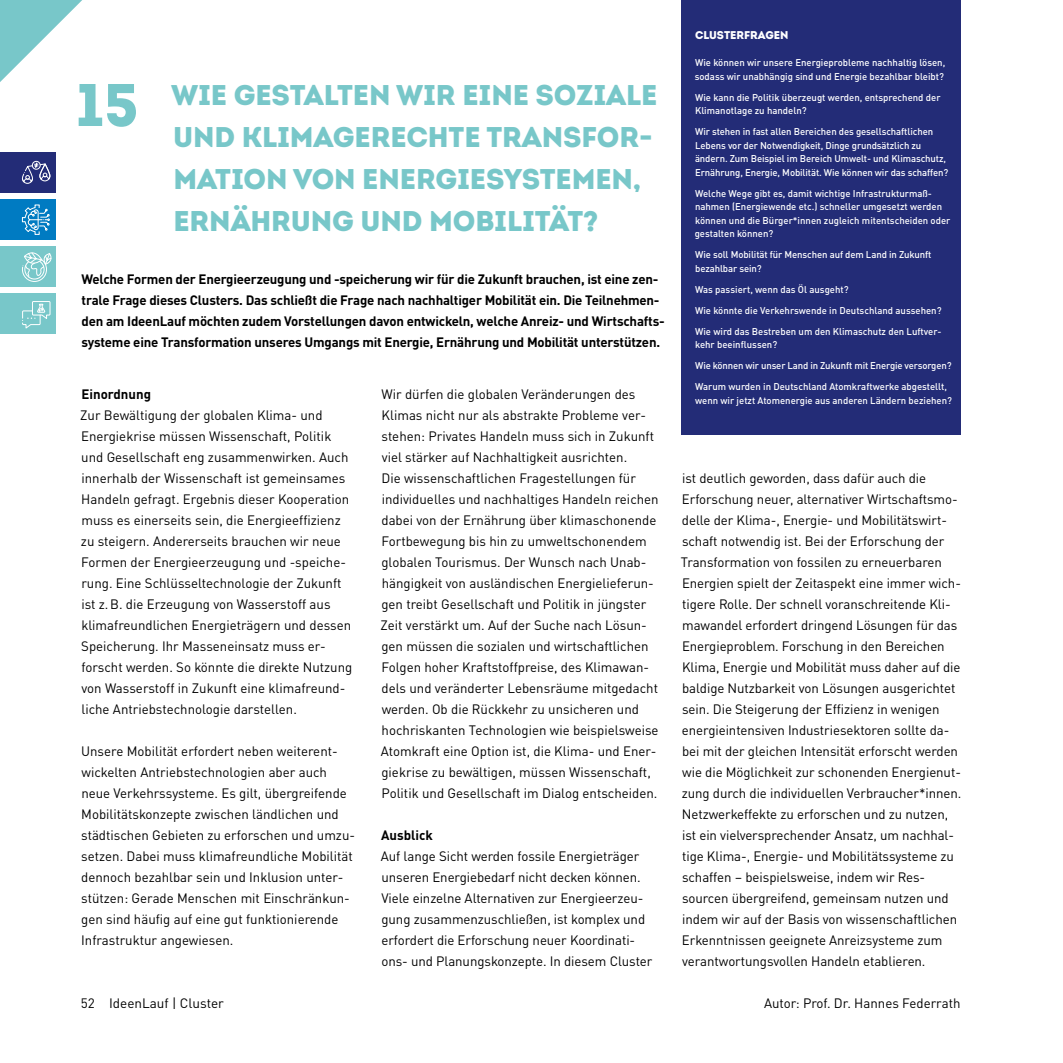
<style>
.page{position:relative;width:1063px;height:1063px;background:#fff}
.page>*{position:absolute;margin:0;border:0;box-sizing:border-box;transform-origin:0 0}
.t1{font:60px "Intro Black Alt";color:#78c7c9}
.t2{font:28.5px/42px "Intro Black Alt";letter-spacing:-.005em;color:#78c7c9}
.t3{font:13.5px/21px "DIN Pro";color:#000}
.t4{font:700 13.5px/21px "DIN Pro";letter-spacing:-.015em;color:#000}
.t5{font:11.25px "Intro Black Alt";color:#fff}
.t6{font:500 9.75px/13.5px "DIN Pro";color:#fff}
</style>
<div class="page">
<div style="left:682px;top:0;width:279px;height:434px;background:#232c77"></div>
<svg style="left:0;top:0;width:82px;height:82px"></svg>
<div style="left:0;top:152px;width:56px;height:41px;background:#232c77"></div>
<div style="left:32px;top:161px;width:9px;height:9px;border:1px solid #fff;border-radius:50%"></div>
<svg style="left:22px;top:162px;width:29px;height:22px"></svg>
<div style="left:0;top:199px;width:56px;height:41px;background:#007bc2"></div>
<svg style="left:22px;top:204px;width:28px;height:31px"></svg>
<div style="left:0;top:246px;width:56px;height:41px;background:#78c7c9"></div>
<svg style="left:22px;top:252px;width:30px;height:30px"></svg>
<div style="left:0;top:293px;width:56px;height:41px;background:#78c7c9"></div>
<svg style="left:22px;top:301px;width:29px;height:28px"></svg>
<h3 class="t1" style="left:76px;top:65px;width:65px">15</h3>
<h3 class="t2" style="left:171px;top:74px;width:488px">WIE GESTALTEN WIR EINE SOZIALE<br>UND KLIMAGERECHTE TRANSFOR-<br>MATION VON ENERGIESYSTEMEN,<br>ERNÄHRUNG UND MOBILITÄT?</h3>
<p class="t4" style="left:81px;top:267px;width:585px">Welche Formen der Energieerzeugung und -speicherung wir für die Zukunft brauchen, ist eine zen&shy;trale Frage dieses Clusters. Das schließt die Frage nach nachhaltiger Mobilität ein. Die Teilnehmen&shy;den am IdeenLauf möchten zudem Vorstellungen davon entwickeln, welche Anreiz- und Wirtschafts&shy;systeme eine Transformation unseres Umgangs mit Energie, Ernährung und Mobilität unterstützen.</p>
<h4 class="t4" style="left:81px;top:383px;width:71px">Einordnung</h4>
<p class="t3" style="left:80px;top:404px;width:274px">Zur Bewältigung der globalen Klima- und Energiekrise müssen Wissenschaft, Politik und Gesellschaft eng zusammenwirken. Auch innerhalb der Wissenschaft ist gemeinsames Handeln gefragt. Ergebnis dieser Kooperation muss es einerseits sein, die Energieeffizienz zu steigern. Andererseits brauchen wir neue Formen der Energieerzeugung und -speiche&shy;rung. Eine Schlüsseltechnologie der Zukunft ist z.B. die Erzeugung von Wasserstoff aus klimafreundlichen Energieträgern und dessen Speicherung. Ihr Masseneinsatz muss er&shy;forscht werden. So könnte die direkte Nutzung von Wasserstoff in Zukunft eine klimafreund&shy;liche Antriebstechnologie darstellen.</p>
<p class="t3" style="left:81px;top:740px;width:275px">Unsere Mobilität erfordert neben weiterent&shy;wickelten Antriebstechnologien aber auch neue Verkehrssysteme. Es gilt, übergreifende Mobilitätskonzepte zwischen ländlichen und städtischen Gebieten zu erforschen und umzu&shy;setzen. Dabei muss klimafreundliche Mobilität dennoch bezahlbar sein und Inklusion unter&shy;stützen: Gerade Menschen mit Einschränkun&shy;gen sind häufig auf eine gut funktionierende Infrastruktur angewiesen.</p>
<p class="t3" style="left:81px;top:992px;width:145px">52 IdeenLauf | Cluster</p>
<p class="t3" style="left:381px;top:383px;width:280px">Wir dürfen die globalen Veränderungen des Klimas nicht nur als abstrakte Probleme ver&shy;stehen: Privates Handeln muss sich in Zukunft viel stärker auf Nachhaltigkeit ausrichten.<br>Die wissenschaftlichen Fragestellungen für individuelles und nachhaltiges Handeln reichen dabei von der Ernährung über klimaschonende Fortbewegung bis hin zu umweltschonendem globalen Tourismus. Der Wunsch nach Unab&shy;hängigkeit von ausländischen Energielieferun&shy;gen treibt Gesellschaft und Politik in jüngster Zeit verstärkt um. Auf der Suche nach Lösun&shy;gen müssen die sozialen und wirtschaftlichen Folgen hoher Kraftstoffpreise, des Klimawan&shy;dels und veränderter Lebensräume mitgedacht werden. Ob die Rückkehr zu unsicheren und hochriskanten Technologien wie beispielsweise Atomkraft eine Option ist, die Klima- und Ener&shy;giekrise zu bewältigen, müssen Wissenschaft, Politik und Gesellschaft im Dialog entscheiden.</p>
<h4 class="t4" style="left:381px;top:824px;width:53px">Ausblick</h4>
<p class="t3" style="left:381px;top:845px;width:273px">Auf lange Sicht werden fossile Energieträger unseren Energiebedarf nicht decken können.<br>Viele einzelne Alternativen zur Energieerzeu&shy;gung zusammenzuschließen, ist komplex und erfordert die Erforschung neuer Koordinati&shy;ons- und Planungskonzepte. In diesem Cluster</p>
<h4 class="t5" style="left:695px;top:28px;width:95px">CLUSTERFRAGEN</h4>
<p class="t6" style="left:695px;top:55px;width:252px">Wie können wir unsere Energieprobleme nachhaltig lösen, sodass wir unabhängig sind und Energie bezahlbar bleibt?</p>
<p class="t6" style="left:695px;top:90px;width:247px">Wie kann die Politik überzeugt werden, entsprechend der<br>Klimanotlage zu handeln?</p>
<p class="t6" style="left:695px;top:124px;width:255px">Wir stehen in fast allen Bereichen des gesellschaftlichen Lebens vor der Notwendigkeit, Dinge grundsätzlich zu ändern. Zum Beispiel im Bereich Umwelt- und Klimaschutz, Ernährung, Energie, Mobilität. Wie können wir das schaffen?</p>
<p class="t6" style="left:695px;top:186px;width:257px">Welche Wege gibt es, damit wichtige Infrastrukturmaß&shy;nahmen (Energiewende etc.) schneller umgesetzt werden können und die Bürger*innen zugleich mitentscheiden oder gestalten können?</p>
<p class="t6" style="left:695px;top:247px;width:238px">Wie soll Mobilität für Menschen auf dem Land in Zukunft bezahlbar sein?</p>
<p class="t6" style="left:695px;top:282px;width:155px">Was passiert, wenn das Öl ausgeht?</p>
<p class="t6" style="left:695px;top:303px;width:248px">Wie könnte die Verkehrswende in Deutschland aussehen?</p>
<p class="t6" style="left:695px;top:324px;width:248px">Wie wird das Bestreben um den Klimaschutz den Luftver&shy;kehr beeinflussen?</p>
<p class="t6" style="left:695px;top:358px;width:258px">Wie können wir unser Land in Zukunft mit Energie versorgen?</p>
<p class="t6" style="left:695px;top:379px;width:258px">Warum wurden in Deutschland Atomkraftwerke abgestellt, wenn wir jetzt Atomenergie aus anderen Ländern beziehen?</p>
<p class="t3" style="left:681px;top:467px;width:282px">ist deutlich geworden, dass dafür auch die Erforschung neuer, alternativer Wirtschaftsmo&shy;delle der Klima-, Energie- und Mobilitätswirt&shy;schaft notwendig ist. Bei der Erforschung der Transformation von fossilen zu erneuerbaren Energien spielt der Zeitaspekt eine immer wich&shy;tigere Rolle. Der schnell voranschreitende Kli&shy;mawandel erfordert dringend Lösungen für das Energieproblem. Forschung in den Bereichen Klima, Energie und Mobilität muss daher auf die baldige Nutzbarkeit von Lösungen ausgerichtet sein. Die Steigerung der Effizienz in wenigen energieintensiven Industriesektoren sollte da&shy;bei mit der gleichen Intensität erforscht werden wie die Möglichkeit zur schonenden Energienut&shy;zung durch die individuellen Verbraucher*innen.<br>Netzwerkeffekte zu erforschen und zu nutzen, ist ein vielversprechender Ansatz, um nachhal&shy;tige Klima-, Energie- und Mobilitätssysteme zu schaffen – beispielsweise, indem wir Res&shy;sourcen übergreifend, gemeinsam nutzen und indem wir auf der Basis von wissenschaftlichen Erkenntnissen geeignete Anreizsysteme zum verantwortungsvollen Handeln etablieren.</p>
<p class="t3" style="left:764px;top:992px;width:198px">Autor: Prof. Dr. Hannes Federrath</p>
</div>
